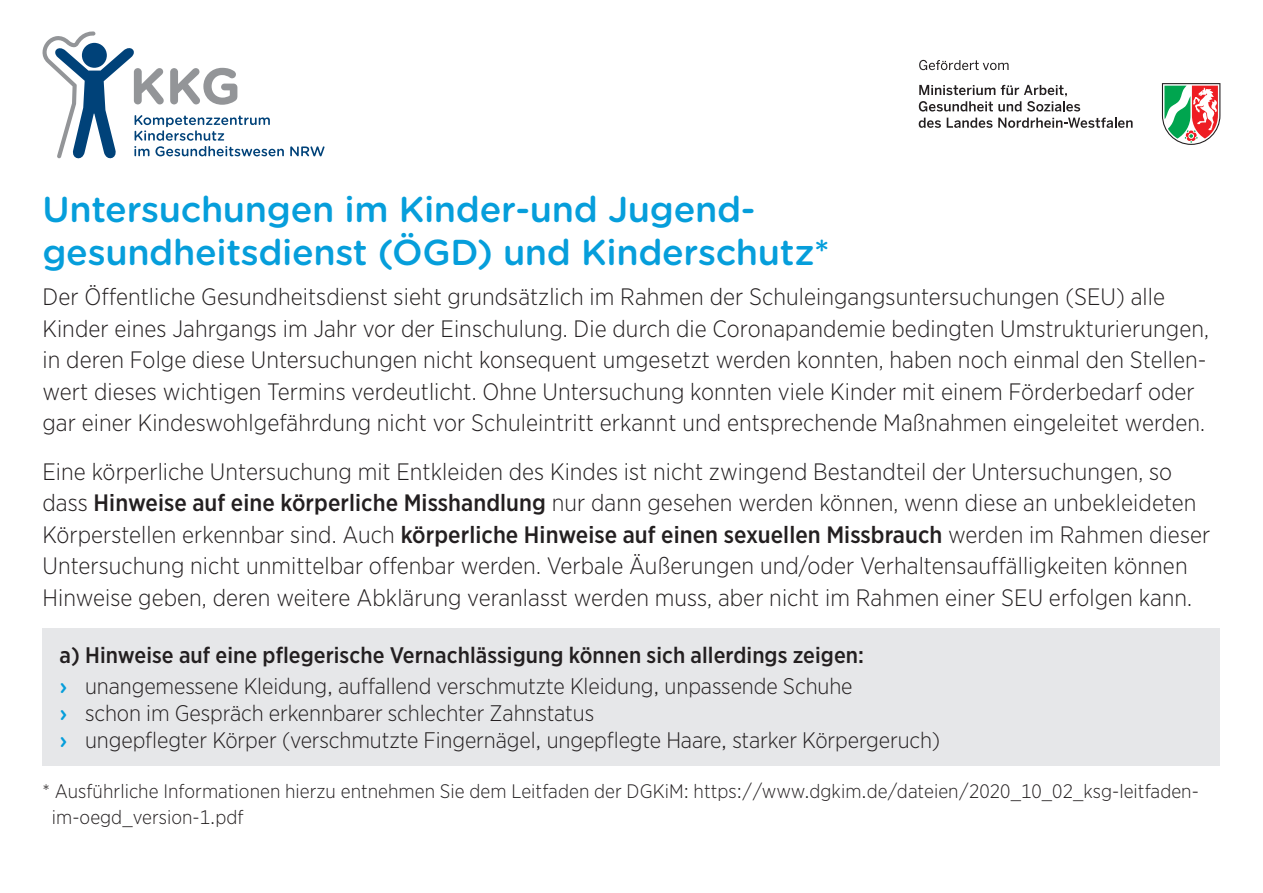
<style>
.page{position:relative;width:1263px;height:893px;background:#fff}
.page>*{position:absolute;margin:0;border:0;box-sizing:border-box;transform-origin:0 0}
.t1{font:500 36px/43.2px "Gotham Rounded";letter-spacing:-.01em;color:#069edb}
.t2{font:300 23.7px/31.5px "Gotham Narrow";letter-spacing:.005em;color:#231f20}
.t3{font:500 22.5px/31.2px "Gotham Narrow";letter-spacing:.005em;color:#231f20}
.t4{font:300 22.5px/27px "Gotham Narrow";letter-spacing:-.005em;color:#231f20}
.t5{font:300 19.5px/25.5px "Gotham Narrow";letter-spacing:.005em;color:#231f20}
.s1{font-weight:500}
.s2{font-family:"Gotham Rounded";color:#069edb}
.s3{font-weight:300}
.s4{font-family:"Gotham Rounded";font-weight:500;color:#069edb}
</style>
<div class="page">
<svg style="left:1162px;top:83px;width:58px;height:62px"></svg>
<svg style="left:919px;top:85px;width:161px;height:27px"></svg>
<svg style="left:919px;top:118px;width:22px;height:10px"></svg>
<svg style="left:947px;top:118px;width:45px;height:10px"></svg>
<svg style="left:998px;top:118px;width:134px;height:10px"></svg>
<svg style="left:919px;top:60px;width:89px;height:10px"></svg>
<div style="left:43px;top:628px;width:1177px;height:137px;background:#e6e7e9"></div>
<svg style="left:43px;top:31px;width:241px;height:127px"></svg>
<svg style="left:290px;top:146px;width:35px;height:10px"></svg>
<h1 class="t1" style="left:43px;top:186px;width:788px">Untersuchungen im Kinder-und Jugend&shy;gesundheitsdienst (ÖGD) und Kinderschutz*</h1>
<p class="t2" style="left:43px;top:280px;width:1168px">Der Öffentliche Gesundheitsdienst sieht grundsätzlich im Rahmen der Schuleingangsuntersuchungen (SEU) alle Kinder eines Jahrgangs im Jahr vor der Einschulung. Die durch die Coronapandemie bedingten Umstrukturierungen, in deren Folge diese Untersuchungen nicht konsequent umgesetzt werden konnten, haben noch einmal den Stellen&shy;wert dieses wichtigen Termins verdeutlicht. Ohne Untersuchung konnten viele Kinder mit einem Förderbedarf oder gar einer Kindeswohlgefährdung nicht vor Schuleintritt erkannt und entsprechende Maßnahmen eingeleitet werden.</p>
<p class="t2" style="left:43px;top:455px;width:1169px">Eine körperliche Untersuchung mit Entkleiden des Kindes ist nicht zwingend Bestandteil der Untersuchungen, so dass <span class="s1">Hinweise auf eine körperliche Misshandlung</span> nur dann gesehen werden können, wenn diese an unbekleideten Körperstellen erkennbar sind. Auch <span class="s1">körperliche Hinweise auf einen sexuellen Missbrauch</span> werden im Rahmen dieser Untersuchung nicht unmittelbar offenbar werden. Verbale Äußerungen und/oder Verhaltensauffälligkeiten können Hinweise geben, deren weitere Abklärung veranlasst werden muss, aber nicht im Rahmen einer SEU erfolgen kann.</p>
<p class="t3" style="left:60px;top:639px;width:806px">a) Hinweise auf eine pflegerische Vernachlässigung können sich allerdings zeigen: <span class="s2">›</span> <span class="s3">unangemessene Kleidung, auffallend verschmutzte Kleidung, unpassende Schuhe</span></p>
<p class="t4" style="left:60px;top:699px;width:882px"><span class="s4">›</span> schon im Gespräch erkennbarer schlechter Zahnstatus<br><span class="s4">›</span> ungepflegter Körper (verschmutzte Fingernägel, ungepflegte Haare, starker Körpergeruch)</p>
<p class="t5" style="left:52px;top:778px;width:1148px;text-indent:-9px">* Ausführliche Informationen hierzu entnehmen Sie dem Leitfaden der DGKiM: https://www.dgkim.de/dateien/2020_10_02_ksg-leitfaden&shy;im-oegd_version-1.pdf</p>
</div>
